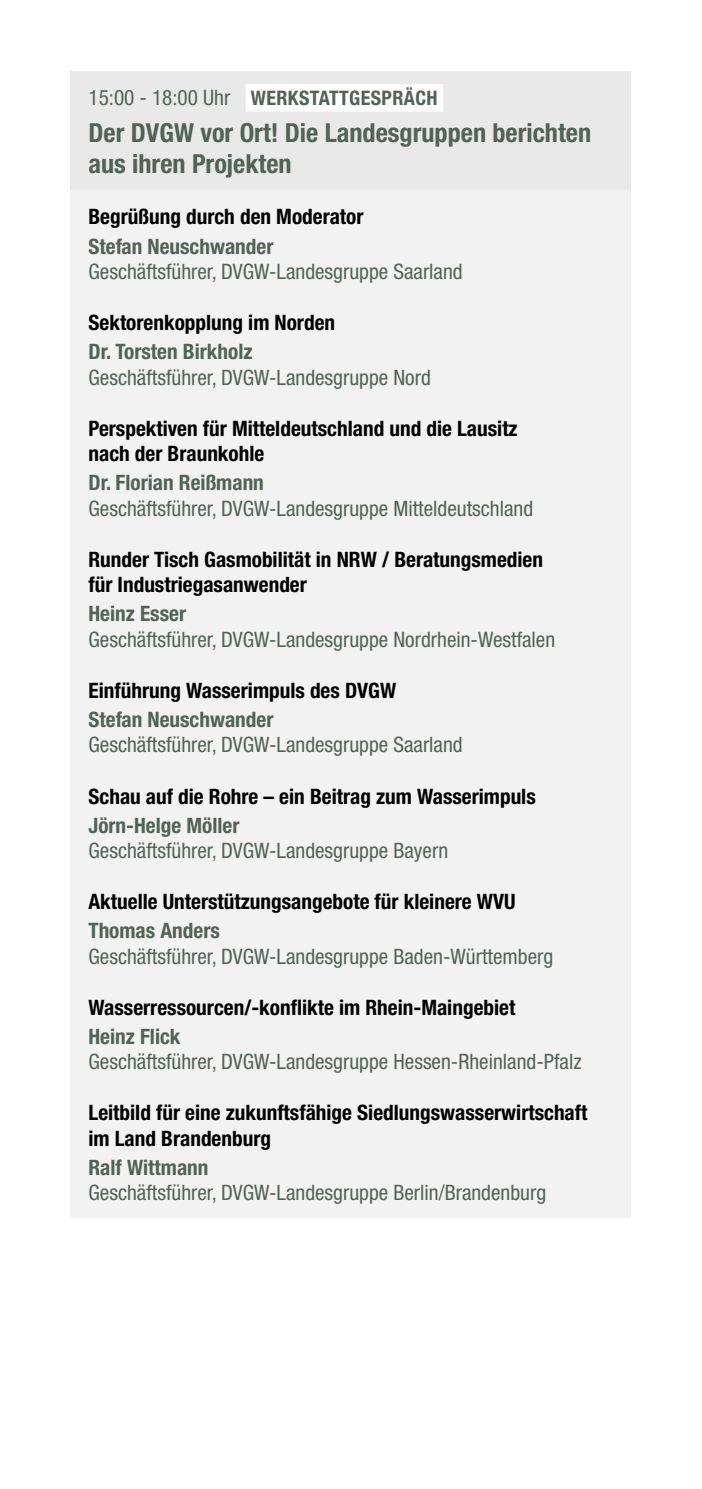
<style>
.page{position:relative;width:702px;height:1489px;background:#fff}
.page>*{position:absolute;margin:0;border:0;box-sizing:border-box;transform-origin:0 0}
.t1{font:700 condensed 26.25px/30px "Helvetica Neue";color:#536256}
.t2{font:condensed 21.25px "Helvetica Neue";color:#536256}
.t3{font:700 condensed 21.25px/25.5px "Helvetica Neue";color:#000}
.t4{font:700 condensed 21.25px "Helvetica Neue";color:#536256}
.t5{font:700 condensed 20px "Helvetica Neue";letter-spacing:.02em;color:#536256}
.s1{font-weight:400;font-size:21.25px}
</style>
<div class="page">
<div style="left:71px;top:71px;width:560px;height:119px;background:#e9e9e9"></div>
<div style="left:245px;top:84px;width:198px;height:28px;background:#fff"></div>
<div style="left:71px;top:190px;width:560px;height:1027px;background:#f2f2f2"></div>
<p class="t5" style="left:88px;top:86px;width:351px"><span class="s1">15:00 - 18:00 Uhr</span> WERKSTATTGESPRÄCH</p>
<p class="t1" style="left:88px;top:118px;width:504px">Der DVGW vor Ort! Die Landesgruppen berichten aus ihren Projekten</p>
<p class="t3" style="left:88px;top:204px;width:276px">Begrüßung durch den Moderator</p>
<p class="t4" style="left:88px;top:233px;width:186px">Stefan Neuschwander</p>
<p class="t2" style="left:88px;top:259px;width:376px">Geschäftsführer, DVGW-Landesgruppe Saarland</p>
<p class="t3" style="left:88px;top:309px;width:248px">Sektorenkopplung im Norden</p>
<p class="t4" style="left:88px;top:339px;width:165px">Dr. Torsten Birkholz</p>
<p class="t2" style="left:88px;top:365px;width:344px">Geschäftsführer, DVGW-Landesgruppe Nord</p>
<p class="t3" style="left:88px;top:415px;width:430px">Perspektiven für Mitteldeutschland und die Lausitz nach der Braunkohle</p>
<p class="t4" style="left:88px;top:470px;width:177px">Dr. Florian Reißmann</p>
<p class="t2" style="left:88px;top:496px;width:446px">Geschäftsführer, DVGW-Landesgruppe Mitteldeutschland</p>
<p class="t3" style="left:88px;top:546px;width:456px">Runder Tisch Gasmobilität in NRW / Beratungsmedien für Industriegasanwender</p>
<p class="t4" style="left:88px;top:601px;width:99px">Heinz Esser</p>
<p class="t2" style="left:88px;top:627px;width:468px">Geschäftsführer, DVGW-Landesgruppe Nordrhein-Westfalen</p>
<p class="t3" style="left:88px;top:677px;width:309px">Einführung Wasserimpuls des DVGW</p>
<p class="t4" style="left:88px;top:706px;width:186px">Stefan Neuschwander</p>
<p class="t2" style="left:88px;top:732px;width:376px">Geschäftsführer, DVGW-Landesgruppe Saarland</p>
<p class="t3" style="left:88px;top:783px;width:449px">Schau auf die Rohre – ein Beitrag zum Wasserimpuls</p>
<p class="t4" style="left:88px;top:812px;width:152px">Jörn-Helge Möller</p>
<p class="t2" style="left:88px;top:838px;width:361px">Geschäftsführer, DVGW-Landesgruppe Bayern</p>
<p class="t3" style="left:88px;top:888px;width:428px">Aktuelle Unterstützungsangebote für kleinere WVU</p>
<p class="t4" style="left:88px;top:917px;width:133px">Thomas Anders</p>
<p class="t2" style="left:88px;top:943px;width:466px">Geschäftsführer, DVGW-Landesgruppe Baden-Württemberg</p>
<p class="t3" style="left:88px;top:994px;width:428px">Wasserressourcen/-konflikte im Rhein-Maingebiet</p>
<p class="t4" style="left:88px;top:1023px;width:94px">Heinz Flick</p>
<p class="t2" style="left:88px;top:1049px;width:494px">Geschäftsführer, DVGW-Landesgruppe Hessen-Rheinland-Pfalz</p>
<p class="t3" style="left:88px;top:1099px;width:500px">Leitbild für eine zukunftsfähige Siedlungswasserwirtschaft im Land Brandenburg</p>
<p class="t4" style="left:88px;top:1154px;width:121px">Ralf Wittmann</p>
<p class="t2" style="left:88px;top:1180px;width:459px">Geschäftsführer, DVGW-Landesgruppe Berlin/Brandenburg</p>
</div>
